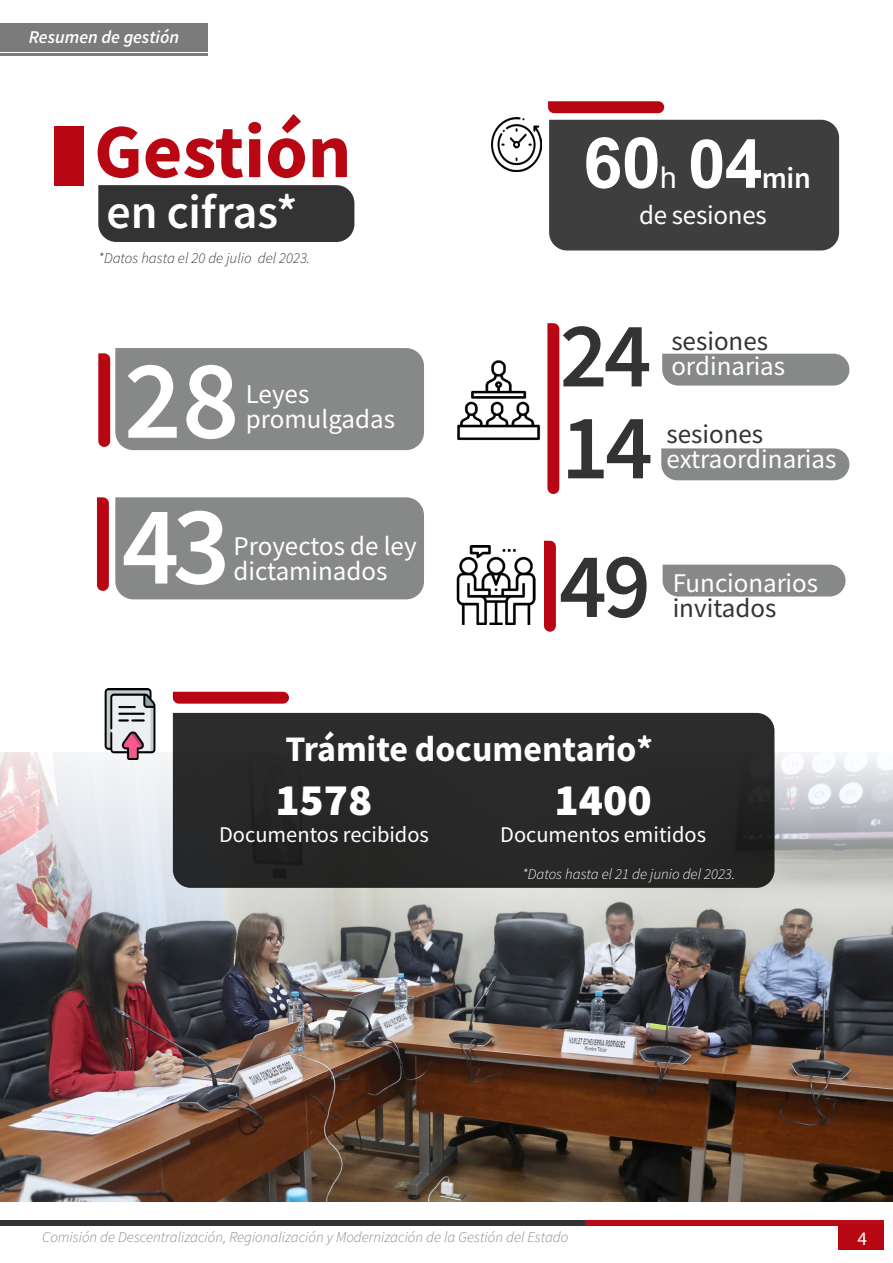
<style>
.page{position:relative;width:893px;height:1263px;background:#fff}
.page>*{position:absolute;margin:0;border:0;box-sizing:border-box;transform-origin:0 0}
.t1{font:112.5px "Source Sans Variable";color:#fff}
.t2{font:93px "Source Sans Variable";color:#333}
.t3{font:76.5px "Source Sans Variable";letter-spacing:.04em;color:#b90613}
.t4{font:700 70.5px "Arial";color:#fff}
.t5{font:48px "Source Sans Variable";letter-spacing:.035em;color:#fff}
.t6{font:45px "Source Sans Variable";letter-spacing:.07em;color:#fff}
.t7{font:36px "Source Sans Variable";letter-spacing:.04em;color:#fff}
.t8{font:30px "Source Sans Variable";color:#fff}
.t9{font:30px "Arial";color:#fff}
.t10{font:27px/25.5px "Source Sans Variable";letter-spacing:.02em;color:#fff}
.t11{font:27px "Source Sans Variable";letter-spacing:.02em;color:#333}
.t12{font:22.5px "Source Sans Variable";letter-spacing:.02em;color:#fff}
.t13{font:19.5px "Source Sans Variable";color:#fff}
.t14{font:italic 18px "Source Sans Variable";letter-spacing:.025em;color:#fff}
.t15{font:italic 15px "Source Sans Variable";letter-spacing:.005em;color:#878888}
.t16{font:italic 15px "Source Sans Variable";letter-spacing:.005em;color:#fff}
.t17{font:italic 15px "Source Sans Variable";letter-spacing:.005em;color:#333}
.s1{font-size:67.5px}
</style>
<div class="page">
<div style="left:98px;top:185px;width:256px;height:57px;background:#333"></div>
<div style="left:661px;top:448px;width:188px;height:32px;background:#878888"></div>
<div style="left:549px;top:120px;width:290px;height:130px;background:#3e3e3e"></div>
<div style="left:0;top:1221px;width:588px;height:5px;background:#333"></div>
<div style="left:585px;top:1221px;width:299px;height:5px;background:#ba0b18"></div>
<img style="left:0;top:752px;width:893px;height:449px">
<div style="left:662px;top:354px;width:187px;height:32px;background:#878888"></div>
<div style="left:115px;top:497px;width:309px;height:102px;background:#878888"></div>
<svg style="left:548px;top:101px;width:116px;height:12px"></svg>
<svg style="left:547px;top:323px;width:12px;height:171px;background:#bc111e"></svg>
<div style="left:663px;top:565px;width:182px;height:31px;background:#878888"></div>
<svg style="left:97px;top:497px;width:12px;height:94px"></svg>
<div style="left:98px;top:348px;width:326px;height:102px;background:#878888"></div>
<svg style="left:544px;top:541px;width:12px;height:91px"></svg>
<img style="left:456px;top:545px;width:80px;height:80px">
<img style="left:457px;top:360px;width:84px;height:81px">
<img style="left:491px;top:118px;width:50px;height:54px">
<div style="left:173px;top:713px;width:601px;height:175px;background:#282928"></div>
<img style="left:98px;top:688px;width:64px;height:71px">
<svg style="left:173px;top:692px;width:116px;height:12px"></svg>
<div style="left:54px;top:126px;width:29px;height:60px;background:#b90613"></div>
<div style="left:839px;top:1224px;width:45px;height:26px;background:#b90613"></div>
<div style="left:0;top:23px;width:207px;height:28px;background:#7b7b7b"></div>
<hr style="left:0;top:53px;width:207px;height:2px;background:#333">
<p class="t14" style="left:29px;top:26px;width:151px">Resumen de gestión</p>
<h3 class="t3" style="left:94px;top:106px;width:255px">Gestión</h3>
<h3 class="t5" style="left:107px;top:183px;width:190px">en cifras*</h3>
<p class="t17" style="left:98px;top:249px;width:213px">*Datos hasta el 20 de julio del 2023.</p>
<h1 class="t1" style="left:124px;top:332px;width:112px">28</h1>
<p class="t10" style="left:246px;top:381px;width:150px">Leyes promulgadas</p>
<h1 class="t1" style="left:122px;top:478px;width:106px">43</h1>
<p class="t10" style="left:233px;top:533px;width:184px">Proyectos de ley dictaminados</p>
<h3 class="t4" style="left:583px;top:113px;width:181px">60 <span class="s1">04</span></h3>
<p class="t9" style="left:660px;top:157px;width:18px">h</p>
<p class="t8" style="left:762px;top:160px;width:49px">min</p>
<p class="t10" style="left:639px;top:202px;width:129px">de sesiones</p>
<h2 class="t2" style="left:560px;top:299px;width:89px">24</h2>
<h2 class="t2" style="left:561px;top:391px;width:89px">14</h2>
<p class="t11" style="left:671px;top:324px;width:98px">sesiones</p>
<p class="t10" style="left:671px;top:354px;width:115px">ordinarias</p>
<p class="t11" style="left:666px;top:418px;width:98px">sesiones</p>
<p class="t10" style="left:666px;top:447px;width:171px">extraordinarias</p>
<h2 class="t2" style="left:559px;top:530px;width:89px">49</h2>
<p class="t10" style="left:673px;top:570px;width:146px">Funcionarios</p>
<p class="t11" style="left:673px;top:592px;width:105px">invitados</p>
<h3 class="t7" style="left:285px;top:727px;width:366px">Trámite documentario*</h3>
<h3 class="t6" style="left:275px;top:773px;width:96px">1578</h3>
<p class="t12" style="left:219px;top:821px;width:211px">Documentos recibidos</p>
<h3 class="t6" style="left:554px;top:773px;width:96px">1400</h3>
<p class="t12" style="left:500px;top:821px;width:207px">Documentos emitidos</p>
<p class="t16" style="left:522px;top:865px;width:214px">*Datos hasta el 21 de junio del 2023.</p>
<p class="t15" style="left:42px;top:1228px;width:528px">Comisión de Descentralización, Regionalización y Modernización de la Gestión del Estado</p>
<p class="t13" style="left:857px;top:1226px;width:11px">4</p>
</div>
